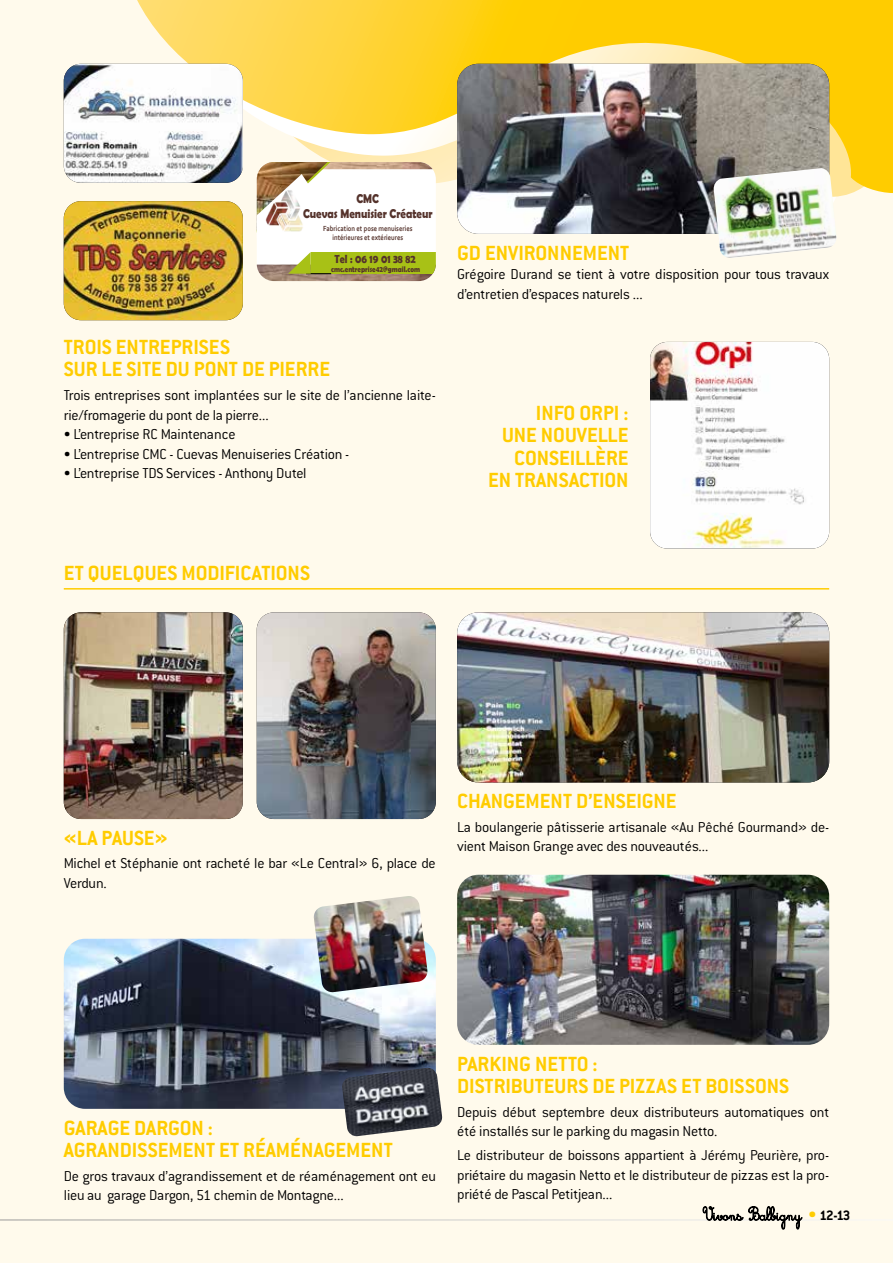
<style>
.page{position:relative;width:893px;height:1263px;background:#fffaec}
.page>*{position:absolute;margin:0;border:0;box-sizing:border-box;transform-origin:0 0}
.t1{font:700 22.5px/22.5px "Conduit ITC";color:#fc0}
.t2{font:300 15.75px/19.5px "Conduit ITC";letter-spacing:-.015em;color:#000}
.t3{font:700 15px "Conduit ITC";color:#000}
.t4{font:700 12.9px/15.5px "Berlin Sans FB Demi";color:#54322b;text-align:center;scale:.85 1}
.t5{font:700 11.85px "Berlin Sans FB Demi";color:#54322b;scale:.85 1}
.t6{font:700 8.1px "Berlin Sans FB Demi";color:#54322b;scale:.85 1}
.t7{font:700 7.65px/9.3px "Corbel";color:#54322b;text-align:center;scale:.85 1}
.s1{font-size:18px;color:#fc0}
</style>
<div class="page">
<hr style="left:0;top:1219px;width:893px;height:1px;background:#fff">
<svg style="left:137px;top:0;width:756px;height:193px;background:#fed745"></svg>
<svg style="left:702px;top:1206px;width:101px;height:24px"></svg>
<img style="left:64px;top:939px;width:372px;height:170px">
<img style="left:313px;top:896px;width:115px;height:97px">
<img style="left:457px;top:612px;width:372px;height:170px">
<img style="left:457px;top:875px;width:372px;height:170px">
<img style="left:650px;top:342px;width:179px;height:207px">
<img style="left:64px;top:612px;width:179px;height:207px">
<img style="left:257px;top:612px;width:179px;height:207px">
<img style="left:457px;top:64px;width:372px;height:170px">
<div style="left:257px;top:162px;width:179px;height:119px;background:#fff;border-radius:17px"></div>
<img style="left:260px;top:274px;width:173px;height:7px">
<div style="left:311px;top:252px;width:125px;height:22px;background:#a8c116"></div>
<img style="left:385px;top:162px;width:48px;height:7px">
<img style="left:64px;top:64px;width:179px;height:119px">
<img style="left:713px;top:168px;width:124px;height:90px">
<hr style="left:64px;top:588px;width:765px;height:1px;background:#fc0">
<img style="left:342px;top:1068px;width:101px;height:69px">
<img style="left:64px;top:201px;width:179px;height:119px">
<svg style="left:257px;top:162px;width:128px;height:112px"></svg>
<p class="t4" style="left:303px;top:191px;width:154px">CMC<br>Cuevas Menuisier Créateur</p>
<p class="t5" style="left:335px;top:252px;width:97px">Tel : 06 19 01 38 82</p>
<p class="t6" style="left:331px;top:264px;width:106px">cmc.entreprise42@gmail.com</p>
<p class="t7" style="left:323px;top:224px;width:107px">Fabrication et pose menuiseries intérieures et extérieures</p>
<h1 class="t1" style="left:64px;top:335px;width:268px">TROIS ENTREPRISES<br>SUR LE SITE DU PONT DE PIERRE</h1>
<p class="t2" style="left:64px;top:386px;width:374px">Trois entreprises sont implantées sur le site de l’ancienne laite&shy;rie/fromagerie du pont de la pierre...</p>
<p class="t2" style="left:64px;top:425px;width:173px">• L’entreprise RC Maintenance</p>
<p class="t2" style="left:64px;top:444px;width:287px">• L’entreprise CMC - Cuevas Menuiseries Création -</p>
<p class="t2" style="left:64px;top:464px;width:244px">• L’entreprise TDS Services - Anthony Dutel</p>
<h1 class="t1" style="left:457px;top:241px;width:174px">GD ENVIRONNEMENT</h1>
<p class="t2" style="left:457px;top:264px;width:374px">Grégoire Durand se tient à votre disposition pour tous travaux d’entretien d’espaces naturels ...</p>
<h1 class="t1" style="left:488px;top:401px;width:142px;text-align:right">INFO ORPI :<br>UNE NOUVELLE<br>CONSEILLÈRE<br>EN TRANSACTION</h1>
<h1 class="t1" style="left:64px;top:561px;width:248px">ET QUELQUES MODIFICATIONS</h1>
<h1 class="t1" style="left:64px;top:826px;width:105px">«LA PAUSE»</h1>
<p class="t2" style="left:64px;top:854px;width:374px">Michel et Stéphanie ont racheté le bar «Le Central» 6, place de<br>Verdun.</p>
<h1 class="t1" style="left:457px;top:789px;width:221px">CHANGEMENT D’ENSEIGNE</h1>
<p class="t2" style="left:457px;top:817px;width:374px">La boulangerie pâtisserie artisanale «Au Pêché Gourmand» de&shy;vient Maison Grange avec des nouveautés...</p>
<h1 class="t1" style="left:64px;top:1116px;width:330px">GARAGE DARGON :<br>AGRANDISSEMENT ET RÉAMÉNAGEMENT</h1>
<p class="t2" style="left:64px;top:1166px;width:374px">De gros travaux d’agrandissement et de réaménagement ont eu lieu au garage Dargon, 51 chemin de Montagne...</p>
<h1 class="t1" style="left:457px;top:1052px;width:333px">PARKING NETTO :<br>DISTRIBUTEURS DE PIZZAS ET BOISSONS</h1>
<p class="t2" style="left:457px;top:1102px;width:374px">Depuis début septembre deux distributeurs automatiques ont été installés sur le parking du magasin Netto.</p>
<p class="t2" style="left:457px;top:1145px;width:374px;text-align:justify">Le distributeur de boissons appartient à Jérémy Peurière, pro&shy;priétaire du magasin Netto et le distributeur de pizzas est la pro&shy;priété de Pascal Petitjean...</p>
<p class="t3" style="left:808px;top:1207px;width:43px"><span class="s1">•</span> 12-13</p>
</div>
